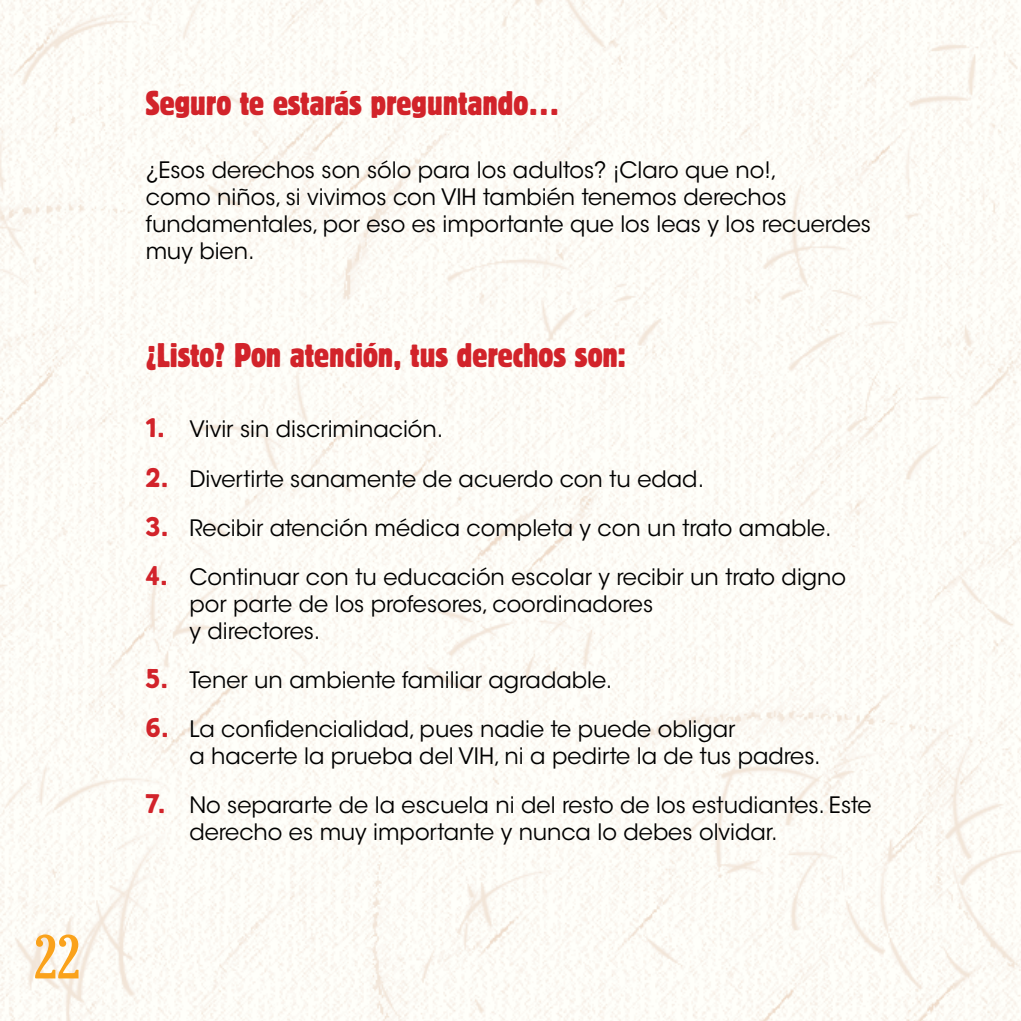
<style>
.page{position:relative;width:1021px;height:1021px;background:#fff}
.page>*{position:absolute;margin:0;border:0;box-sizing:border-box;transform-origin:0 0}
.t1{font:extra-condensed 60px "Gloucester";color:#faa21b}
.Subtitulo{font:condensed 36px "Block T";color:#d2232a}
.Texto_inciso_y_numer{font:22.5px/27px "ITC Avant Garde Std";color:#000}
.Texto_general_negro{font:22.5px/27px "ITC Avant Garde Std";color:#000}
.s1{font-family:"Block T";font-size:28.5px;color:#d2232a}
</style>
<div class="page">
<img style="left:0;top:0;width:1020px;height:1020px">
<h1 class="t1" style="left:34px;top:921px;width:48px">22</h1>
<p class="Subtitulo" style="left:146px;top:84px;width:415px">Seguro te estarás preguntando…</p>
<p class="Texto_general_negro" style="left:146px;top:157px;width:726px">¿Esos derechos son sólo para los adultos? ¡Claro que no!,<br>como niños, si vivimos con VIH también tenemos derechos fundamentales, por eso es importante que los leas y los recuerdes muy bien.</p>
<p class="Subtitulo" style="left:146px;top:336px;width:481px">¿Listo? Pon atención, tus derechos son:</p>
<p class="Texto_inciso_y_numer" style="left:146px;top:416px;width:299px"><span class="s1">1.</span> Vivir sin discriminación.</p>
<p class="Texto_inciso_y_numer" style="left:146px;top:465px;width:560px"><span class="s1">2.</span> Divertirte sanamente de acuerdo con tu edad.</p>
<p class="Texto_inciso_y_numer" style="left:146px;top:514px;width:687px"><span class="s1">3.</span> Recibir atención médica completa y con un trato amable.</p>
<p class="Texto_inciso_y_numer" style="left:189px;top:563px;width:658px;text-indent:-44px"><span class="s1">4.</span> Continuar con tu educación escolar y recibir un trato digno por parte de los profesores, coordinadores<br>y directores.</p>
<p class="Texto_inciso_y_numer" style="left:146px;top:666px;width:468px"><span class="s1">5.</span> Tener un ambiente familiar agradable.</p>
<p class="Texto_inciso_y_numer" style="left:189px;top:715px;width:633px;text-indent:-44px"><span class="s1">6.</span> La confidencialidad, pues nadie te puede obligar<br>a hacerte la prueba del VIH, ni a pedirte la de tus padres.</p>
<p class="Texto_inciso_y_numer" style="left:189px;top:791px;width:683px;text-indent:-44px"><span class="s1">7.</span> No separarte de la escuela ni del resto de los estudiantes. Este derecho es muy importante y nunca lo debes olvidar.</p>
</div>
